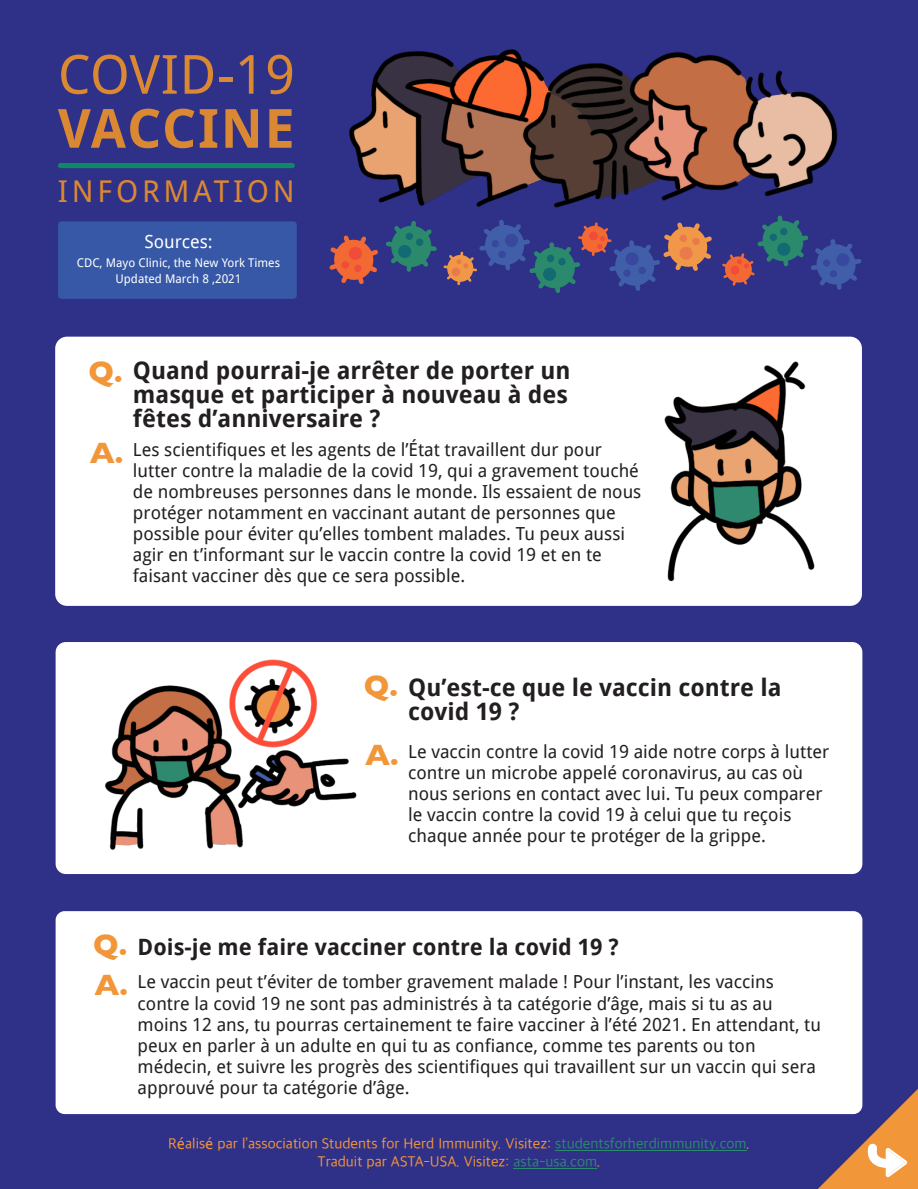
<style>
.page{position:relative;width:918px;height:1189px;background:#fff}
.page>*{position:absolute;margin:0;border:0;box-sizing:border-box;transform-origin:0 0}
.t1{font:54px "Droid Sans";letter-spacing:.01em;color:#db8833}
.t2{font:700 54px "Droid Sans";letter-spacing:.025em;color:#db8833}
.t3{font:30px "Droid Sans";letter-spacing:.125em;color:#db8833}
.t4{font:700 30px "Gill Sans";color:#f2963a}
.t5{font:700 24px/24px "Droid Sans";color:#231f20;text-align:justify}
.t6{font:700 22.5px "Droid Sans";color:#231f20}
.t7{font:18px/21px "Droid Sans";color:#231f20}
.t8{font:18px "Droid Sans";color:#fff}
.t9{font:15px/18.6px "Apple SD Gothic Neo";color:#f2963a;text-align:center}
.t10{font:12px/15px "Droid Sans";color:#fff;text-align:center}
.s1{font-family:"Gill Sans";font-size:30px;color:#f2963a}
.s2{font-family:"Lucida Grande"}
.s3{color:#2c8a6d}
</style>
<div class="page">
<div style="left:0;top:0;width:918px;height:1188px;background:#2f3087"></div>
<div style="left:56px;top:642px;width:806px;height:232px;background:#fff;border-radius:10px"></div>
<img style="left:105px;top:659px;width:252px;height:191px">
<div style="left:55px;top:336px;width:807px;height:270px;background:#fff;border-radius:12px"></div>
<img style="left:635px;top:361px;width:207px;height:245px">
<svg style="left:329px;top:223px;width:533px;height:70px"></svg>
<div style="left:60px;top:163px;width:232px;height:5px;background:#108768"></div>
<div style="left:58px;top:221px;width:239px;height:78px;background:#3658a6;border-radius:3px"></div>
<svg style="left:807px;top:1076px;width:111px;height:112px"></svg>
<img style="left:349px;top:49px;width:489px;height:174px">
<div style="left:56px;top:911px;width:806px;height:202px;background:#fff;border-radius:9px"></div>
<hr style="left:555px;top:1149px;width:191px;height:1px;background:#2c8a6d">
<hr style="left:514px;top:1168px;width:83px;height:1px;background:#2c8a6d">
<h1 class="t1" style="left:58px;top:52px;width:238px">COVID-19</h1>
<h1 class="t2" style="left:58px;top:106px;width:238px">VACCINE</h1>
<h2 class="t3" style="left:58px;top:179px;width:238px">INFORMATION</h2>
<p class="t8" style="left:144px;top:234px;width:70px">Sources:</p>
<p class="t10" style="left:77px;top:257px;width:205px">CDC, Mayo Clinic, the New York Times<br>Updated March 8 ,2021</p>
<h2 class="t4" style="left:89px;top:361px;width:35px">Q.</h2>
<h2 class="t4" style="left:90px;top:442px;width:35px">A.</h2>
<h3 class="t5" style="left:133px;top:360px;width:439px">Quand pourrai-je arrêter de porter un masque et participer à nouveau à des fêtes d’anniversaire ?</h3>
<p class="t7" style="left:133px;top:441px;width:510px">Les scientifiques et les agents de l’État travaillent dur pour lutter contre la maladie de la covid 19, qui a gravement touché de nombreuses personnes dans le monde. Ils essaient de nous protéger notamment en vaccinant autant de personnes que possible pour éviter qu’elles tombent malades. Tu peux aussi agir en t’informant sur le vaccin contre la covid 19 et en te faisant vacciner dès que ce sera possible.</p>
<h2 class="t4" style="left:364px;top:675px;width:35px">Q.</h2>
<h2 class="t4" style="left:365px;top:744px;width:35px">A.</h2>
<h3 class="t5" style="left:408px;top:678px;width:375px">Qu’est-ce que le vaccin contre la covid 19 ?</h3>
<p class="t7" style="left:408px;top:743px;width:423px">Le vaccin contre la covid 19 aide notre corps à lutter contre un microbe appelé coronavirus, au cas où nous serions en contact avec lui. Tu peux comparer le vaccin contre la covid 19 à celui que tu reçois chaque année pour te protéger de la grippe.</p>
<p class="t6" style="left:93px;top:938px;width:527px"><span class="s1">Q.</span> Dois-je me faire vacciner contre la covid 19 ?</p>
<h2 class="t4" style="left:95px;top:974px;width:35px">A.</h2>
<p class="t7" style="left:138px;top:973px;width:685px">Le vaccin peut t’éviter de tomber gravement malade ! Pour l’instant, les vaccins contre la covid 19 ne sont pas administrés à ta catégorie d’âge, mais si tu as au moins 12 ans, tu pourras certainement te faire vacciner à l’été 2021. En attendant, tu peux en parler à un adulte en qui tu as confiance, comme tes parents ou ton médecin, et suivre les progrès des scientifiques qui travaillent sur un vaccin qui sera approuvé pour ta catégorie d’âge.</p>
<p class="t9" style="left:168px;top:1134px;width:583px">R<span class="s2">é</span>alis<span class="s2">é</span> par l’association Students for Herd Immunity. Visitez: <span class="s3">studentsforherdimmunity.com</span>.<br>Traduit par ASTA-USA. Visitez: <span class="s3">asta-usa.com</span>.</p>
</div>
